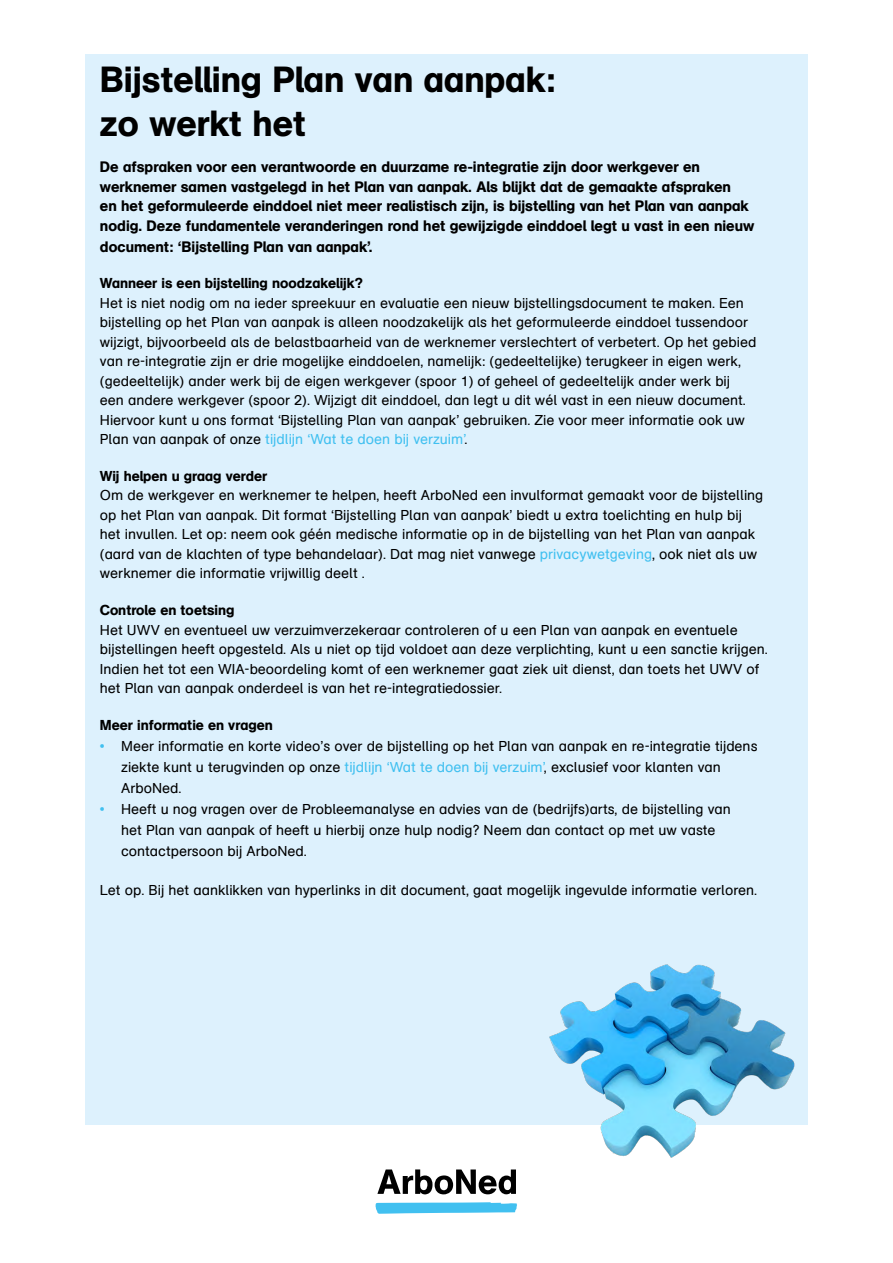
<style>
.page{position:relative;width:893px;height:1263px;background:#fff}
.page>*{position:absolute;margin:0;border:0;box-sizing:border-box;transform-origin:0 0}
.t1{font:36px/43.2px "AG Schoolbook Medium A";color:#000}
.t2{font:15px/19.5px "AG Schoolbook Medium A";color:#000}
.t3{font:14.25px/19.5px "AG Schoolbook Regular A";color:#000}
.t4{font:14.25px "AG Schoolbook Medium A";color:#000}
.s1{color:#41c0f0}
</style>
<div class="page">
<svg style="left:376px;top:1202px;width:141px;height:12px;background:#5fc9f2"></svg>
<svg style="left:377px;top:1169px;width:139px;height:25px"></svg>
<div style="left:85px;top:54px;width:723px;height:1070px;background:#ddf1fd"></div>
<img style="left:516px;top:964px;width:292px;height:194px">
<h1 class="t1" style="left:100px;top:58px;width:457px">Bijstelling Plan van aanpak: zo werkt het</h1>
<p class="t2" style="left:100px;top:157px;width:656px">De afspraken voor een verantwoorde en duurzame re-integratie zijn door werkgever en werknemer samen vastgelegd in het Plan van aanpak. Als blijkt dat de gemaakte afspraken<br>en het geformuleerde einddoel niet meer realistisch zijn, is bijstelling van het Plan van aanpak nodig. Deze fundamentele veranderingen rond het gewijzigde einddoel legt u vast in een nieuw</p>
<p class="t2" style="left:100px;top:237px;width:274px">document: ‘Bijstelling Plan van aanpak’.</p>
<p class="t4" style="left:100px;top:275px;width:265px">Wanneer is een bijstelling noodzakelijk?</p>
<p class="t3" style="left:100px;top:293px;width:658px">Het is niet nodig om na ieder spreekuur en evaluatie een nieuw bijstellingsdocument te maken. Een bijstelling op het Plan van aanpak is alleen noodzakelijk als het geformuleerde einddoel tussendoor wijzigt, bijvoorbeeld als de belastbaarheid van de werknemer verslechtert of verbetert. Op het gebied van re-integratie zijn er drie mogelijke einddoelen, namelijk: (gedeeltelijke) terugkeer in eigen werk, (gedeeltelijk) ander werk bij de eigen werkgever (spoor 1) of geheel of gedeeltelijk ander werk bij een andere werkgever (spoor 2). Wijzigt dit einddoel, dan legt u dit wél vast in een nieuw document.<br>Hiervoor kunt u ons format ‘Bijstelling Plan van aanpak’ gebruiken. Zie voor meer informatie ook uw Plan van aanpak of onze <span class="s1">tijdlijn ‘Wat te doen bij verzuim’</span>.</p>
<p class="t4" style="left:100px;top:467px;width:169px">Wij helpen u graag verder</p>
<p class="t3" style="left:100px;top:486px;width:665px">Om de werkgever en werknemer te helpen, heeft ArboNed een invulformat gemaakt voor de bijstelling op het Plan van aanpak. Dit format ‘Bijstelling Plan van aanpak’ biedt u extra toelichting en hulp bij het invullen. Let op: neem ook géén medische informatie op in de bijstelling van het Plan van aanpak (aard van de klachten of type behandelaar). Dat mag niet vanwege <span class="s1">privacywetgeving</span>, ook niet als uw werknemer die informatie vrijwillig deelt .</p>
<p class="t4" style="left:100px;top:601px;width:136px">Controle en toetsing</p>
<p class="t3" style="left:100px;top:620px;width:669px">Het UWV en eventueel uw verzuimverzekeraar controleren of u een Plan van aanpak en eventuele bijstellingen heeft opgesteld. Als u niet op tijd voldoet aan deze verplichting, kunt u een sanctie krijgen.<br>Indien het tot een WIA-beoordeling komt of een werknemer gaat ziek uit dienst, dan toets het UWV of het Plan van aanpak onderdeel is van het re-integratiedossier.</p>
<p class="t4" style="left:100px;top:716px;width:174px">Meer informatie en vragen</p>
<p class="t3" style="left:121px;top:735px;width:638px;line-height:21px;text-indent:-21px"><span class="s1">•</span> Meer informatie en korte video’s over de bijstelling op het Plan van aanpak en re-integratie tijdens ziekte kunt u terugvinden op onze <span class="s1">tijdlijn ‘Wat te doen bij verzuim’</span>, exclusief voor klanten van<br>ArboNed.</p>
<p class="t3" style="left:121px;top:798px;width:611px;line-height:21px;text-indent:-21px"><span class="s1">•</span> Heeft u nog vragen over de Probleemanalyse en advies van de (bedrijfs)arts, de bijstelling van het Plan van aanpak of heeft u hierbij onze hulp nodig? Neem dan contact op met uw vaste contactpersoon bij ArboNed.</p>
<p class="t3" style="left:100px;top:880px;width:659px">Let op. Bij het aanklikken van hyperlinks in dit document, gaat mogelijk ingevulde informatie verloren.</p>
</div>
